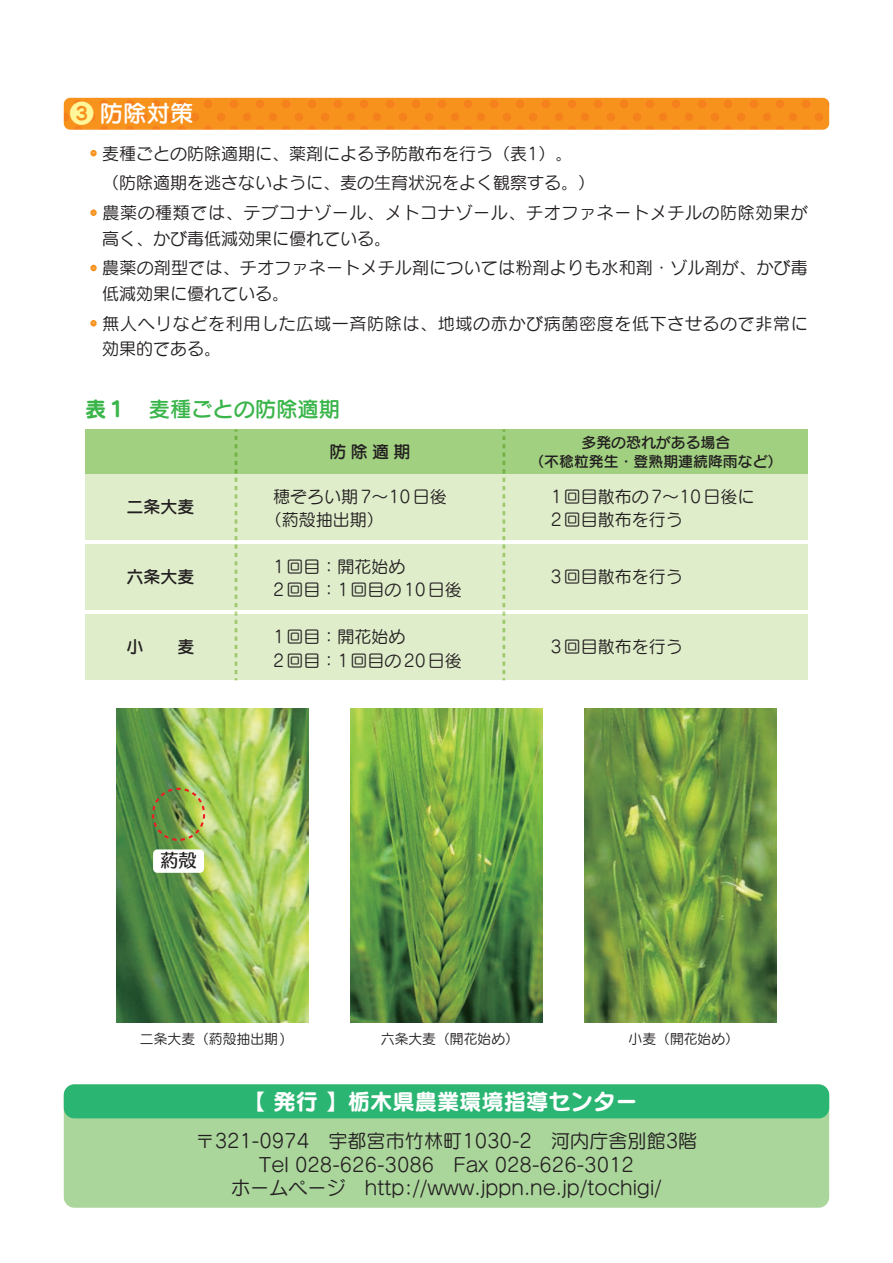
<style>
.page{position:relative;width:893px;height:1263px;background:#fff}
.page>*{position:absolute;margin:0;border:0;box-sizing:border-box;transform-origin:0 0}
.t1{font:23.4px "Seurat Pro N DB";color:#fff}
.t2{font:22.35px "Seurat Pro N B";color:#fff}
.t3{font:21.3px "Seurat Pro N DB";color:#3ab54a}
.t4{font:21.3px "Seurat Pro N B";color:#3ab54a}
.t5{font:19.2px/23.4px "Seurat Pro N M";color:#231f20;text-align:center}
.t6{font:18px "Humming Std D";color:#231f20}
.t7{font:16.95px/29.7px "Seurat Pro N M";color:#231f20}
.t8{font:16.95px/29.7px "Seurat Pro N M";letter-spacing:.04em;color:#231f20}
.t9{font:16.95px "Seurat Pro N DB";color:#231f20}
.t10{font:14.85px/19.2px "Seurat Pro N DB";color:#231f20;text-align:center}
.t11{font:13.8px "Seurat Pro N M";color:#231f20}
.s1{color:#fff79a}
.s2{color:#f7931d}
</style>
<div class="page">
<div style="left:64px;top:1084px;width:765px;height:124px;background:#aad59b;border-radius:11px"></div>
<div style="left:64px;top:1084px;width:765px;height:34px;background:#2bb572;border-radius:11px"></div>
<div style="left:85px;top:429px;width:723px;height:45px;background:#a0d080"></div>
<div style="left:85px;top:474px;width:723px;height:66px;background:#dfedcb"></div>
<div style="left:85px;top:544px;width:723px;height:66px;background:#dfedcb"></div>
<div style="left:85px;top:614px;width:723px;height:66px;background:#dfedcb"></div>
<svg style="left:64px;top:98px;width:765px;height:32px;background:#f6901f"></svg>
<svg style="left:235px;top:429px;width:2px;height:251px"></svg>
<svg style="left:502px;top:429px;width:3px;height:251px"></svg>
<img style="left:117px;top:708px;width:191px;height:315px">
<img style="left:351px;top:708px;width:191px;height:315px">
<img style="left:585px;top:708px;width:191px;height:315px">
<div style="left:90px;top:150px;width:7px;height:6px;border:4px solid #f7931d;border-radius:50%"></div>
<div style="left:90px;top:209px;width:7px;height:7px;border:4px solid #f7931d;border-radius:50%"></div>
<div style="left:90px;top:265px;width:7px;height:6px;border:4px solid #f7931d;border-radius:50%"></div>
<div style="left:90px;top:320px;width:7px;height:6px;border:4px solid #f7931d;border-radius:50%"></div>
<div style="left:152px;top:788px;width:53px;height:53px;border:2px dashed #ee1d23;border-radius:50%"></div>
<div style="left:153px;top:849px;width:51px;height:24px;background:#fff;border-radius:4px"></div>
<h1 class="t1" style="left:70px;top:98px;width:125px"><span class="s1">❸</span> 防除対策</h1>
<p class="t7" style="left:85px;top:138px;width:724px"><span class="s2">・</span>麦種ごとの防除適期に、薬剤による予防散布を行う（表1(。<br>　（防除適期を逃さないように、麦の生育状況をよく観察する。(<br><span class="s2">・</span>農薬の種類では、テブコナゾール、メトコナゾール、チオファネートメチルの防除効果が</p>
<p class="t7" style="left:85px;top:223px;width:724px;text-indent:17px">高く、かび毒低減効果に優れている。<br><span class="s2">・</span>農薬の剤型では、チオファネートメチル剤については粉剤よりも水和剤・ゾル剤が、かび毒</p>
<p class="t8" style="left:85px;top:278px;width:724px;text-indent:17px">低減効果に優れている。<br><span class="s2">・</span>無人ヘリなどを利用した広域一斉防除は、地域の赤かび病菌密度を低下させるので非常に</p>
<p class="t7" style="left:102px;top:333px;width:121px">効果的である。</p>
<p class="t4" style="left:85px;top:394px;width:44px">表１</p>
<p class="t3" style="left:149px;top:395px;width:193px">麦種ごとの防除適期</p>
<p class="t9" style="left:126px;top:495px;width:70px">二条大麦</p>
<p class="t9" style="left:126px;top:565px;width:70px">六条大麦</p>
<p class="t9" style="left:126px;top:636px;width:70px">小　　麦</p>
<p class="t9" style="left:330px;top:440px;width:82px">防除適期</p>
<p class="t7" style="left:273px;top:481px;width:175px">穂ぞろい期7～10日後</p>
<p class="t7" style="left:265px;top:504px;width:121px">（葯殻抽出期）</p>
<p class="t7" style="left:273px;top:551px;width:134px">1 回目：開花始め</p>
<p class="t7" style="left:273px;top:575px;width:190px">2回目：1回目の10日後</p>
<p class="t7" style="left:273px;top:621px;width:134px">1 回目：開花始め</p>
<p class="t7" style="left:273px;top:645px;width:190px">2回目：1回目の20日後</p>
<p class="t10" style="left:529px;top:432px;width:254px">多発の恐れがある場合<br>（不稔粒発生・登熟期連続降雨など(</p>
<p class="t7" style="left:551px;top:484px;width:205px;line-height:23.4px">1回目散布の7～10日後に<br>2回目散布を行う</p>
<p class="t7" style="left:551px;top:561px;width:134px">3回目散布を行う</p>
<p class="t7" style="left:551px;top:631px;width:134px">3回目散布を行う</p>
<p class="t6" style="left:161px;top:847px;width:38px">葯殻</p>
<p class="t11" style="left:140px;top:1030px;width:147px">二条大麦（葯殻抽出期)</p>
<p class="t11" style="left:381px;top:1030px;width:140px">六条大麦（開花始め）</p>
<p class="t11" style="left:628px;top:1030px;width:112px">小麦（開花始め(</p>
<h2 class="t2" style="left:244px;top:1086px;width:395px">【発行】栃木県農業環境指導センター</h2>
<p class="t5" style="left:196px;top:1129px;width:503px">〒321-0974　宇都宮市竹林町1030-2　河内庁舎別館3階<br>Tel 028-626-3086　Fax 028-626-3012<br>ホームページ　http://www.jppn.ne j p. /tochigi/</p>
</div>
